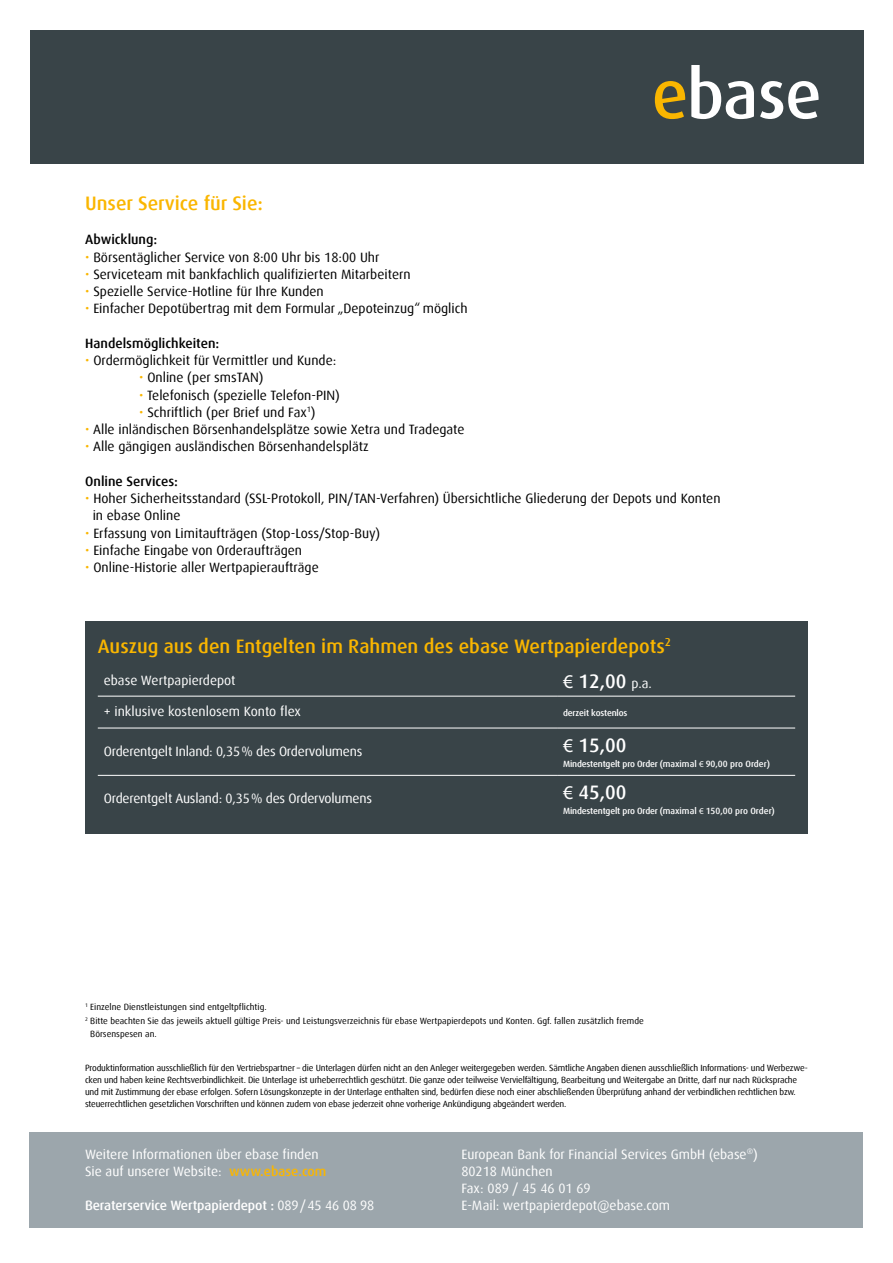
<style>
.page{position:relative;width:893px;height:1263px;background:#fff}
.page>*{position:absolute;margin:0;border:0;box-sizing:border-box;transform-origin:0 0}
.t1{font:500 19.5px "Dax";color:#fab600}
.t2{font:500 19.5px "Dax";color:#fff}
.t3{font:13.5px/17.2px "Dax";color:#000}
.t4{font:13.5px/17.2px "Dax";color:#fff}
.t5{font:500 13.5px "Dax";color:#000}
.t6{font:500 13.5px "Dax";letter-spacing:-.01em;color:#fff}
.t7{font:9px/12px "Dax";letter-spacing:-.02em;color:#000}
.t8{font:9px "Dax";color:#000}
.t9{font:500 9px "Dax";letter-spacing:-.015em;color:#fff}
.s1{color:#fab600}
.s2{font-family:"Myriad Pro";font-weight:400}
.s3{font-weight:400;font-size:13.5px}
.s4{font-weight:500;color:#fab600}
.s5{font-weight:400}
</style>
<div class="page">
<div style="left:85px;top:621px;width:723px;height:213px;background:#394448"></div>
<hr style="left:98px;top:696px;width:459px;height:1px;background:#fff">
<hr style="left:557px;top:696px;width:238px;height:1px;background:#fff">
<hr style="left:98px;top:728px;width:459px;height:1px;background:#fff">
<hr style="left:557px;top:728px;width:238px;height:1px;background:#fff">
<hr style="left:98px;top:775px;width:459px;height:1px;background:#fff">
<hr style="left:557px;top:775px;width:238px;height:1px;background:#fff">
<div style="left:30px;top:1132px;width:833px;height:96px;background:#9ca6ac"></div>
<div style="left:30px;top:30px;width:833px;height:134px;background:#394448"></div>
<svg style="left:655px;top:81px;width:30px;height:38px"></svg>
<svg style="left:691px;top:65px;width:63px;height:54px"></svg>
<svg style="left:760px;top:81px;width:59px;height:38px"></svg>
<h1 class="t1" style="left:85px;top:192px;width:179px">Unser Service für Sie:</h1>
<p class="t5" style="left:85px;top:232px;width:74px">Abwicklung:</p>
<p class="t3" style="left:85px;top:248px;width:296px"><span class="s1">•</span> Börsentäglicher Service von 8:00 Uhr bis 18:00 Uhr</p>
<p class="t3" style="left:85px;top:266px;width:327px"><span class="s1">•</span> Serviceteam mit bankfachlich qualifizierten Mitarbeitern</p>
<p class="t3" style="left:85px;top:283px;width:240px"><span class="s1">•</span> Spezielle Service-Hotline für Ihre Kunden</p>
<p class="t3" style="left:85px;top:300px;width:384px"><span class="s1">•</span> Einfacher Depotübertrag mit dem Formular „Depoteinzug“ möglich</p>
<p class="t5" style="left:85px;top:336px;width:136px">Handelsmöglichkeiten:</p>
<p class="t3" style="left:85px;top:352px;width:253px"><span class="s1">•</span> Ordermöglichkeit für Vermittler und Kunde:</p>
<p class="t3" style="left:139px;top:369px;width:126px"><span class="s1">•</span> Online (per smsTAN)</p>
<p class="t3" style="left:139px;top:386px;width:202px"><span class="s1">•</span> Telefonisch (spezielle Telefon-PIN)</p>
<p class="t3" style="left:139px;top:404px;width:178px"><span class="s1">•</span> Schriftlich (per Brief und Fax<sup>1</sup>)</p>
<p class="t3" style="left:85px;top:421px;width:381px"><span class="s1">•</span> Alle inländischen Börsenhandelsplätze sowie Xetra und Tradegate</p>
<p class="t3" style="left:85px;top:438px;width:285px"><span class="s1">•</span> Alle gängigen ausländischen Börsenhandelsplätz</p>
<p class="t5" style="left:85px;top:474px;width:94px">Online Services:</p>
<p class="t3" style="left:93px;top:490px;width:629px;text-indent:-7px"><span class="s1">•</span> Hoher Sicherheitsstandard (SSL-Protokoll, PIN/TAN-Verfahren) Übersichtliche Gliederung der Depots und Konten in ebase Online</p>
<p class="t3" style="left:85px;top:524px;width:296px"><span class="s1">•</span> Erfassung von Limitaufträgen (Stop-Loss/Stop-Buy)</p>
<p class="t3" style="left:85px;top:542px;width:218px"><span class="s1">•</span> Einfache Eingabe von Orderaufträgen</p>
<p class="t3" style="left:85px;top:559px;width:235px"><span class="s1">•</span> Online-Historie aller Wertpapieraufträge</p>
<h1 class="t1" style="left:98px;top:635px;width:575px">Auszug aus den Entgelten im Rahmen des ebase Wertpapierdepots<sup>2</sup></h1>
<p class="t4" style="left:104px;top:672px;width:133px">ebase Wertpapierdepot</p>
<h1 class="t2" style="left:563px;top:670px;width:90px"><span class="s2">€</span> 12,00 <span class="s3">p.a.</span></h1>
<p class="t4" style="left:104px;top:703px;width:199px">+ inklusive kostenlosem Konto flex</p>
<p class="t9" style="left:563px;top:707px;width:66px">derzeit kostenlos</p>
<p class="t4" style="left:104px;top:743px;width:260px">Orderentgelt Inland: 0,35% des Ordervolumens</p>
<h1 class="t2" style="left:563px;top:734px;width:65px"><span class="s2">€</span> 15,00</h1>
<p class="t9" style="left:563px;top:759px;width:208px">Mindestentgelt pro Order (maximal <span class="s2">€</span> 90,00 pro Order)</p>
<p class="t4" style="left:104px;top:790px;width:270px">Orderentgelt Ausland: 0,35% des Ordervolumens</p>
<h1 class="t2" style="left:563px;top:781px;width:65px"><span class="s2">€</span> 45,00</h1>
<p class="t9" style="left:563px;top:806px;width:213px">Mindestentgelt pro Order (maximal <span class="s2">€</span> 150,00 pro Order)</p>
<p class="t8" style="left:85px;top:1002px;width:183px"><sup>1</sup> Einzelne Dienstleistungen sind entgeltpflichtig.</p>
<p class="t8" style="left:85px;top:1016px;width:560px"><sup>2</sup> Bitte beachten Sie das jeweils aktuell gültige Preis- und Leistungsverzeichnis für ebase Wertpapierdepots und Konten. Ggf. fallen zusätzlich fremde</p>
<p class="t8" style="left:90px;top:1029px;width:68px">Börsenspesen an.</p>
<p class="t7" style="left:85px;top:1062px;width:724px">Produktinformation ausschließlich für den Vertriebspartner – die Unterlagen dürfen nicht an den Anleger weitergegeben werden. Sämtliche Angaben dienen ausschließlich Informations- und Werbezwe&shy;cken und haben keine Rechtsverbindlichkeit. Die Unterlage ist urheberrechtlich geschützt. Die ganze oder teilweise Vervielfältigung, Bearbeitung und Weitergabe an Dritte, darf nur nach Rücksprache und mit Zustimmung der ebase erfolgen. Sofern Lösungskonzepte in der Unterlage enthalten sind, bedürfen diese noch einer abschließenden Überprüfung anhand der verbindlichen rechtlichen bzw. steuerrechtlichen gesetzlichen Vorschriften und können zudem von ebase jederzeit ohne vorherige Ankündigung abgeändert werden.</p>
<p class="t4" style="left:85px;top:1145px;width:243px">Weitere Informationen über ebase finden<br>Sie auf unserer Website: <span class="s4">www.ebase.com</span></p>
<p class="t6" style="left:85px;top:1198px;width:291px">Beraterservice Wertpapierdepot : <span class="s5">089/45 46 08 98</span></p>
<p class="t4" style="left:461px;top:1145px;width:298px">European Bank for Financial Services GmbH (ebase<sup>®</sup>)<br>80218 München<br>Fax: 089 / 45 46 01 69<br>E-Mail: wertpapierdepot@ebase.com</p>
</div>
